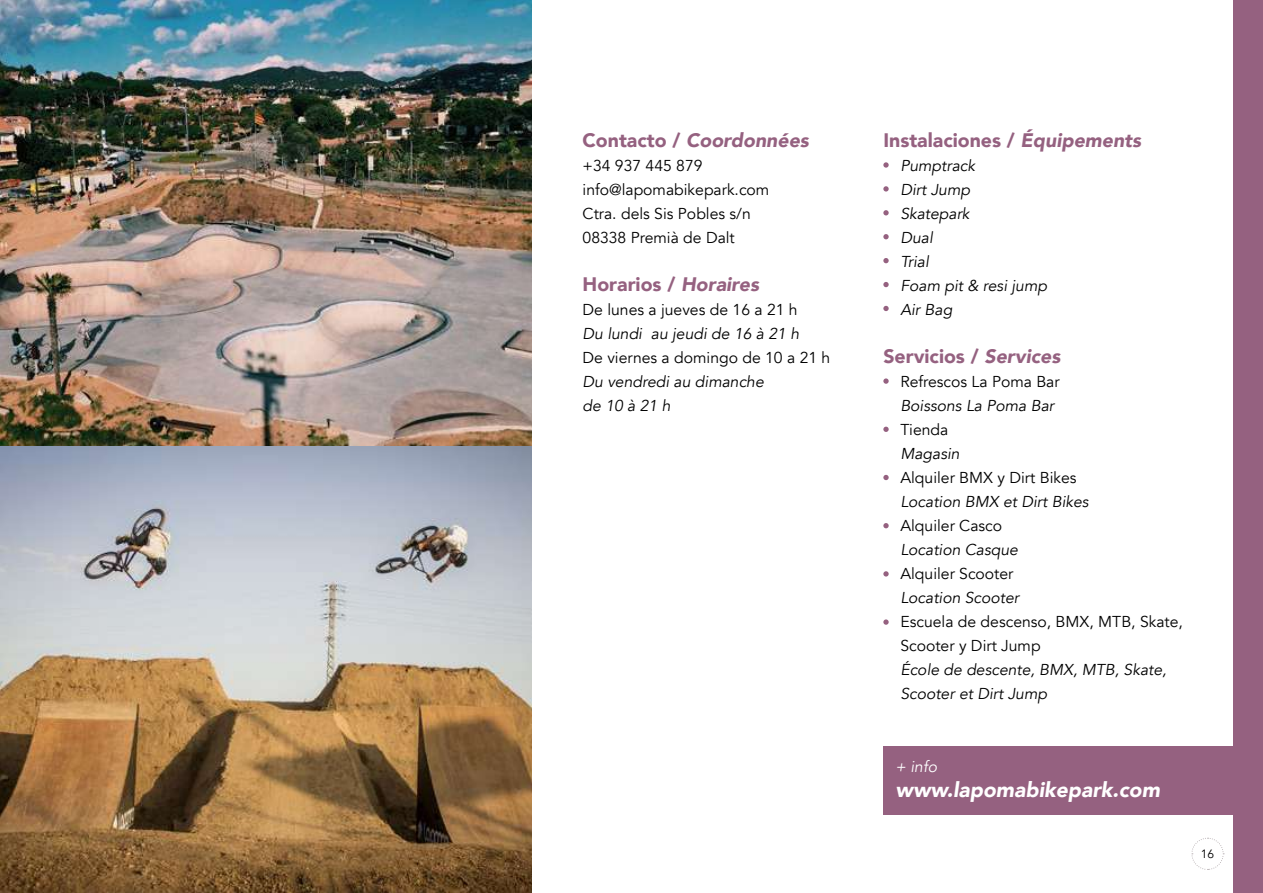
<style>
.page{position:relative;width:1263px;height:893px;background:#fff}
.page>*{position:absolute;margin:0;border:0;box-sizing:border-box;transform-origin:0 0}
.t1{font:italic 900 21px "Avenir";color:#fff}
.t2{font:900 19.5px "Avenir";color:#956180}
.t3{font:italic 900 19.5px "Avenir";color:#956180}
.t4{font:15.75px/24px "Avenir";color:#000}
.t5{font:italic 15.75px/24px "Avenir";color:#000}
.t6{font:italic 15.75px "Avenir";color:#fff}
.t7{font:12px "Avenir";color:#000}
.s1{font-style:normal}
.s2{font-style:italic}
</style>
<div class="page">
<div style="left:1233px;top:0;width:30px;height:893px;background:#956180"></div>
<img style="left:0;top:0;width:531px;height:446px">
<svg style="left:0;top:446px;width:531px;height:447px;background:#a79785"></svg>
<svg style="left:883px;top:162px;width:6px;height:6px"></svg>
<svg style="left:883px;top:186px;width:6px;height:6px"></svg>
<svg style="left:883px;top:210px;width:6px;height:5px"></svg>
<svg style="left:883px;top:234px;width:6px;height:5px"></svg>
<svg style="left:883px;top:258px;width:6px;height:5px"></svg>
<svg style="left:883px;top:282px;width:6px;height:5px"></svg>
<svg style="left:883px;top:306px;width:6px;height:5px"></svg>
<svg style="left:883px;top:378px;width:6px;height:6px"></svg>
<svg style="left:883px;top:427px;width:6px;height:5px"></svg>
<svg style="left:883px;top:475px;width:6px;height:5px"></svg>
<svg style="left:883px;top:523px;width:6px;height:5px"></svg>
<svg style="left:883px;top:571px;width:6px;height:6px"></svg>
<svg style="left:883px;top:619px;width:6px;height:6px"></svg>
<div style="left:883px;top:746px;width:355px;height:68px;background:#956180"></div>
<svg style="left:1191px;top:837px;width:33px;height:33px"></svg>
<p class="t3" style="left:583px;top:124px;width:228px"><span class="s1">Contacto /</span> Coordonnées</p>
<p class="t4" style="left:583px;top:154px;width:188px">+34 937 445 879 info@lapomabikepark.com<br>Ctra. dels Sis Pobles s/n<br>08338 Premià de Dalt</p>
<p class="t2" style="left:583px;top:268px;width:178px">Horarios / <span class="s2">Horaires</span></p>
<p class="t4" style="left:583px;top:298px;width:217px">De lunes a jueves de 16 a 21 h</p>
<p class="t5" style="left:583px;top:322px;width:218px">Du lundi au jeudi de 16 à 21 h</p>
<p class="t4" style="left:583px;top:346px;width:249px">De viernes a domingo de 10 a 21 h</p>
<p class="t5" style="left:583px;top:370px;width:183px">Du vendredi au dimanche de 10 à 21 h</p>
<p class="t2" style="left:883px;top:124px;width:259px">Instalaciones / <span class="s2">Équipements</span></p>
<p class="t5" style="left:900px;top:154px;width:148px">Pumptrack<br>Dirt Jump<br>Skatepark<br>Dual<br>Trial<br>Foam pit &amp; resi jump<br>Air Bag</p>
<p class="t2" style="left:883px;top:340px;width:178px">Servicios / <span class="s2">Services</span></p>
<p class="t4" style="left:900px;top:370px;width:161px">Refrescos La Poma Bar</p>
<p class="t5" style="left:900px;top:394px;width:155px">Boissons La Poma Bar</p>
<p class="t4" style="left:900px;top:418px;width:50px">Tienda</p>
<p class="t5" style="left:900px;top:442px;width:61px">Magasin</p>
<p class="t4" style="left:900px;top:466px;width:178px">Alquiler BMX y Dirt Bikes</p>
<p class="t5" style="left:900px;top:490px;width:190px">Location BMX et Dirt Bikes</p>
<p class="t4" style="left:900px;top:514px;width:103px">Alquiler Casco</p>
<p class="t5" style="left:900px;top:538px;width:119px">Location Casque</p>
<p class="t4" style="left:900px;top:562px;width:115px">Alquiler Scooter</p>
<p class="t5" style="left:900px;top:586px;width:120px">Location Scooter</p>
<p class="t4" style="left:900px;top:610px;width:284px">Escuela de descenso, BMX, MTB, Skate,<br>Scooter y Dirt Jump</p>
<p class="t5" style="left:900px;top:658px;width:268px">École de descente, BMX, MTB, Skate,<br>Scooter et Dirt Jump</p>
<p class="t6" style="left:895px;top:757px;width:43px">+ info</p>
<h1 class="t1" style="left:895px;top:772px;width:266px">www.lapomabikepark.com</h1>
<p class="t7" style="left:1201px;top:847px;width:15px">16</p>
</div>
